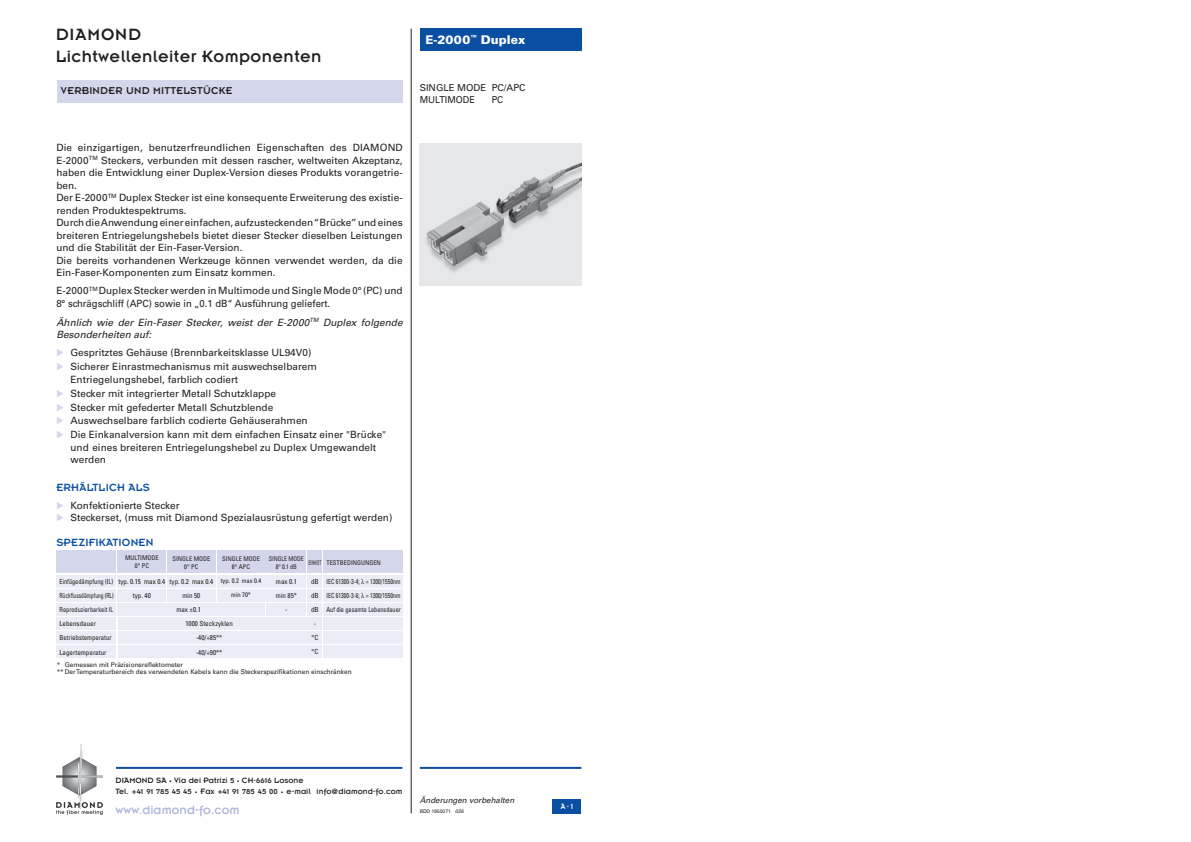
<style>
.page{position:relative;width:1191px;height:842px;background:#fff}
.page>*{position:absolute;margin:0;border:0;box-sizing:border-box;transform-origin:0 0}
.t1{font:18px/22px "Insignia";letter-spacing:.025em;color:#231f20}
.t2{font:13px "Insignia";letter-spacing:.005em;color:#aeb6db}
.t3{font:900 12px "Univers";color:#fff}
.t4{font:11.5px "Insignia";letter-spacing:.02em;color:#0a4fa2}
.t5{font:11px "Insignia";letter-spacing:.025em;color:#231f20}
.t6{font:10px/12.5px "Univers";color:#231f20}
.t7{font:italic 10px/12.5px "Univers";color:#231f20}
.t8{font:9.5px/11.5px "Univers";color:#231f20}
.t9{font:9.5px "Univers";color:#231f20;scale:.95 1}
.t10{font:8.5px/10.6px "Insignia";letter-spacing:.01em;color:#231f20}
.t11{font:8.5px "Insignia";color:#fff;scale:.9 1}
.t12{font:italic 8px "Univers";color:#231f20}
.t13{font:condensed 7px/14.2px "Univers";color:#231f20;scale:.9 1}
.t14{font:condensed 7px/14px "Univers";color:#231f20;text-align:center}
.t15{font:condensed 7px/14px "Univers";color:#231f20;scale:.86 1}
.t16{font:condensed 7px "Univers";color:#231f20;scale:.89 1}
.t17{font:6.5px/7.5px "Univers";color:#231f20}
.t18{font:condensed 6.5px/8px "Univers";color:#231f20;text-align:center}
.t19{font:condensed 6.5px "Univers";color:#231f20;scale:.6 1}
.t20{font:condensed 6.5px/8px "Univers";color:#231f20;text-align:center;scale:.93 1}
.t21{font:5px "Univers";color:#231f20}
.s1{font-size:5.5px}
.s2{font-size:8px}
.s3{font-style:italic}
</style>
<div class="page">
<hr style="left:411px;top:29px;width:1px;height:784px;background:#231f20">
<div style="left:57px;top:80px;width:346px;height:22px;background:#d4d7ec"></div>
<div style="left:420px;top:28px;width:161px;height:23px;background:#0a4fa2"></div>
<hr style="left:116px;top:767px;width:286px;height:2px;background:#0a4fa2">
<hr style="left:420px;top:767px;width:161px;height:2px;background:#0a4fa2">
<div style="left:118px;top:550px;width:48px;height:23px;background:#d4d7ec"></div>
<div style="left:57px;top:550px;width:59px;height:23px;background:#d4d7ec"></div>
<div style="left:57px;top:575px;width:59px;height:12px;background:#eaecf6"></div>
<div style="left:57px;top:589px;width:59px;height:12px;background:#eaecf6"></div>
<div style="left:57px;top:603px;width:59px;height:13px;background:#eaecf6"></div>
<div style="left:57px;top:617px;width:59px;height:13px;background:#eaecf6"></div>
<div style="left:57px;top:631px;width:59px;height:13px;background:#eaecf6"></div>
<div style="left:57px;top:645px;width:59px;height:13px;background:#eaecf6"></div>
<div style="left:167px;top:550px;width:48px;height:23px;background:#d4d7ec"></div>
<div style="left:217px;top:550px;width:48px;height:23px;background:#d4d7ec"></div>
<div style="left:267px;top:550px;width:39px;height:23px;background:#d4d7ec"></div>
<div style="left:308px;top:550px;width:14px;height:23px;background:#d4d7ec"></div>
<div style="left:323px;top:550px;width:80px;height:23px;background:#d4d7ec"></div>
<div style="left:118px;top:575px;width:48px;height:12px;background:#eaecf6"></div>
<div style="left:167px;top:575px;width:48px;height:12px;background:#eaecf6"></div>
<div style="left:217px;top:575px;width:48px;height:12px;background:#eaecf6"></div>
<div style="left:267px;top:575px;width:39px;height:12px;background:#eaecf6"></div>
<div style="left:308px;top:575px;width:14px;height:12px;background:#eaecf6"></div>
<div style="left:323px;top:575px;width:80px;height:12px;background:#eaecf6"></div>
<div style="left:118px;top:589px;width:48px;height:12px;background:#eaecf6"></div>
<div style="left:167px;top:589px;width:48px;height:12px;background:#eaecf6"></div>
<div style="left:217px;top:589px;width:48px;height:12px;background:#eaecf6"></div>
<div style="left:267px;top:589px;width:39px;height:12px;background:#eaecf6"></div>
<div style="left:308px;top:589px;width:14px;height:12px;background:#eaecf6"></div>
<div style="left:323px;top:589px;width:80px;height:12px;background:#eaecf6"></div>
<div style="left:118px;top:603px;width:147px;height:13px;background:#eaecf6"></div>
<div style="left:267px;top:603px;width:39px;height:13px;background:#eaecf6"></div>
<div style="left:308px;top:603px;width:14px;height:13px;background:#eaecf6"></div>
<div style="left:323px;top:603px;width:80px;height:13px;background:#eaecf6"></div>
<div style="left:118px;top:617px;width:188px;height:13px;background:#eaecf6"></div>
<div style="left:308px;top:617px;width:14px;height:13px;background:#eaecf6"></div>
<div style="left:323px;top:617px;width:80px;height:13px;background:#eaecf6"></div>
<div style="left:118px;top:631px;width:188px;height:13px;background:#eaecf6"></div>
<div style="left:308px;top:631px;width:14px;height:13px;background:#eaecf6"></div>
<div style="left:323px;top:631px;width:80px;height:13px;background:#eaecf6"></div>
<div style="left:118px;top:645px;width:188px;height:13px;background:#eaecf6"></div>
<div style="left:308px;top:645px;width:14px;height:13px;background:#eaecf6"></div>
<div style="left:323px;top:645px;width:80px;height:13px;background:#eaecf6"></div>
<img style="left:57px;top:745px;width:45px;height:69px">
<img style="left:420px;top:144px;width:161px;height:142px">
<div style="left:552px;top:800px;width:29px;height:14px;background:#0a4fa2"></div>
<h1 class="t1" style="left:56px;top:23px;width:267px">DIAMOND<br>Lichtwellenleiter Komponenten</h1>
<p class="t5" style="left:61px;top:85px;width:173px">VERBINDER UND MITTELSTÜCKE</p>
<p class="t6" style="left:56px;top:142px;width:348px">Die einzigartigen, benutzerfreundlichen Eigenschaften des DIAMOND E-2000<sup>TM</sup> Steckers, verbunden mit dessen rascher, weltweiten Akzeptanz, haben die Entwicklung einer Duplex-Version dieses Produkts vorangetrie&shy;ben.<br>Der E-2000<sup>TM</sup> Duplex Stecker ist eine konsequente Erweiterung des existie&shy;renden Produktespektrums.<br>Durch die Anwendung einer einfachen, aufzusteckenden “Brücke” und eines breiteren Entriegelungshebels bietet dieser Stecker dieselben Leistungen und die Stabilität der Ein-Faser-Version.<br>Die bereits vorhandenen Werkzeuge können verwendet werden, da die Ein-Faser-Komponenten zum Einsatz kommen.</p>
<p class="t6" style="left:56px;top:284px;width:348px;line-height:13px">E-2000<sup>TM</sup> Duplex Stecker werden in Multimode und Single Mode 0° (PC) und<br>8° schrägschliff (APC) sowie in „0.1 dB“ Ausführung geliefert.</p>
<p class="t7" style="left:56px;top:316px;width:348px">Ähnlich wie der Ein-Faser Stecker, weist der E-2000<sup>TM</sup> Duplex folgende<br>Besonderheiten auf:</p>
<p class="t6" style="left:70px;top:346px;width:248px;line-height:13.9px">Gespritztes Gehäuse (Brennbarkeitsklasse UL94V0)<br>Sicherer Einrastmechanismus mit auswechselbarem</p>
<p class="t6" style="left:70px;top:372px;width:317px;line-height:13.9px">Entriegelungshebel, farblich codiert<br>Stecker mit integrierter Metall Schutzklappe<br>Stecker mit gefederter Metall Schutzblende<br>Auswechselbare farblich codierte Gehäuserahmen<br>Die Einkanalversion kann mit dem einfachen Einsatz einer "Brücke"</p>
<p class="t6" style="left:70px;top:441px;width:307px">und eines breiteren Entriegelungshebel zu Duplex Umgewandelt werden</p>
<p class="t4" style="left:56px;top:482px;width:95px">ERHÄLTLICH ALS</p>
<p class="t6" style="left:70px;top:499px;width:323px;line-height:11.8px">Konfektionierte Stecker<br>Steckerset, (muss mit Diamond Spezialausrüstung gefertigt werden)</p>
<p class="t4" style="left:56px;top:536px;width:99px">SPEZIFIKATIONEN</p>
<p class="t18" style="left:125px;top:554px;width:35px">MULTIMODE<br>0° PC</p>
<p class="t18" style="left:172px;top:554px;width:39px">SINGLE MODE<br>0° PC</p>
<p class="t18" style="left:222px;top:554px;width:39px">SINGLE MODE<br>8° APC</p>
<p class="t20" style="left:269px;top:554px;width:39px">SINGLE MODE<br>8° 0.1 dB</p>
<p class="t19" style="left:308px;top:558px;width:123px">EINHEIT TESTBEDINGUNGEN</p>
<p class="t14" style="left:118px;top:574px;width:48px">typ. 0.15 max 0.4 typ. 40</p>
<p class="t14" style="left:170px;top:574px;width:45px">typ. 0.2 max 0.4 min 50</p>
<p class="t18" style="left:221px;top:574px;width:42px;line-height:14px">typ. 0.2 max 0.4 min 70*</p>
<p class="t14" style="left:276px;top:574px;width:22px;text-align:left">max 0.1 min 85*</p>
<p class="t14" style="left:311px;top:574px;width:9px">dB dB dB - °C °C</p>
<p class="t15" style="left:326px;top:574px;width:88px">IEC 61300-3-4; = 1300/1550nm<br>IEC 61300-3-6; = 1300/1550nm</p>
<p class="t13" style="left:60px;top:574px;width:62px">Einfügedämpfung (IL)<br>Rückflussdämpfung (RL)<br>Reproduzierbarkeit IL<br>Lebensdauer<br>Betriebstemperatur<br>Lagertemperatur</p>
<p class="t14" style="left:176px;top:602px;width:26px">max ±0.1</p>
<p class="t16" style="left:326px;top:605px;width:85px">Auf die gesamte Lebensdauer</p>
<p class="t14" style="left:185px;top:616px;width:49px">1000 Steckzyklen -40/+85** -40/+90**</p>
<p class="t14" style="left:285px;top:602px;width:4px">-</p>
<p class="t17" style="left:57px;top:661px;width:297px">* Gemessen mit Präzisionsreflektometer<br>**Der Temperaturbereich des verwendeten Kabels kann die Steckerspezifikationen einschränken</p>
<p class="t3" style="left:425px;top:32px;width:102px">E-2000<sup>™</sup> Duplex</p>
<p class="t8" style="left:420px;top:82px;width:107px">SINGLE MODE PC/APC<br>MULTIMODE</p>
<p class="t9" style="left:492px;top:94px;width:14px">PC</p>
<p class="t10" style="left:116px;top:775px;width:288px">DIAMOND SA <span class="s1">•</span> Via dei Patrizi <span class="s2">5</span> <span class="s1">•</span> CH-<span class="s2">6616</span> Losone<br>Tel. <span class="s2">+41 91 785 45 45</span> <span class="s1">•</span> Fax <span class="s2">+41 91 785 45 00</span> <span class="s1">•</span> e-mail info@diamond-fo.com</p>
<h2 class="t2" style="left:116px;top:803px;width:125px">www.diamond-fo.com</h2>
<p class="t12" style="left:420px;top:795px;width:96px">Änderungen vorbehalten</p>
<p class="t21" style="left:420px;top:808px;width:45px">BDD 1950071 <span class="s3">036</span></p>
<p class="t11" style="left:560px;top:802px;width:15px">A - 1</p>
</div>
